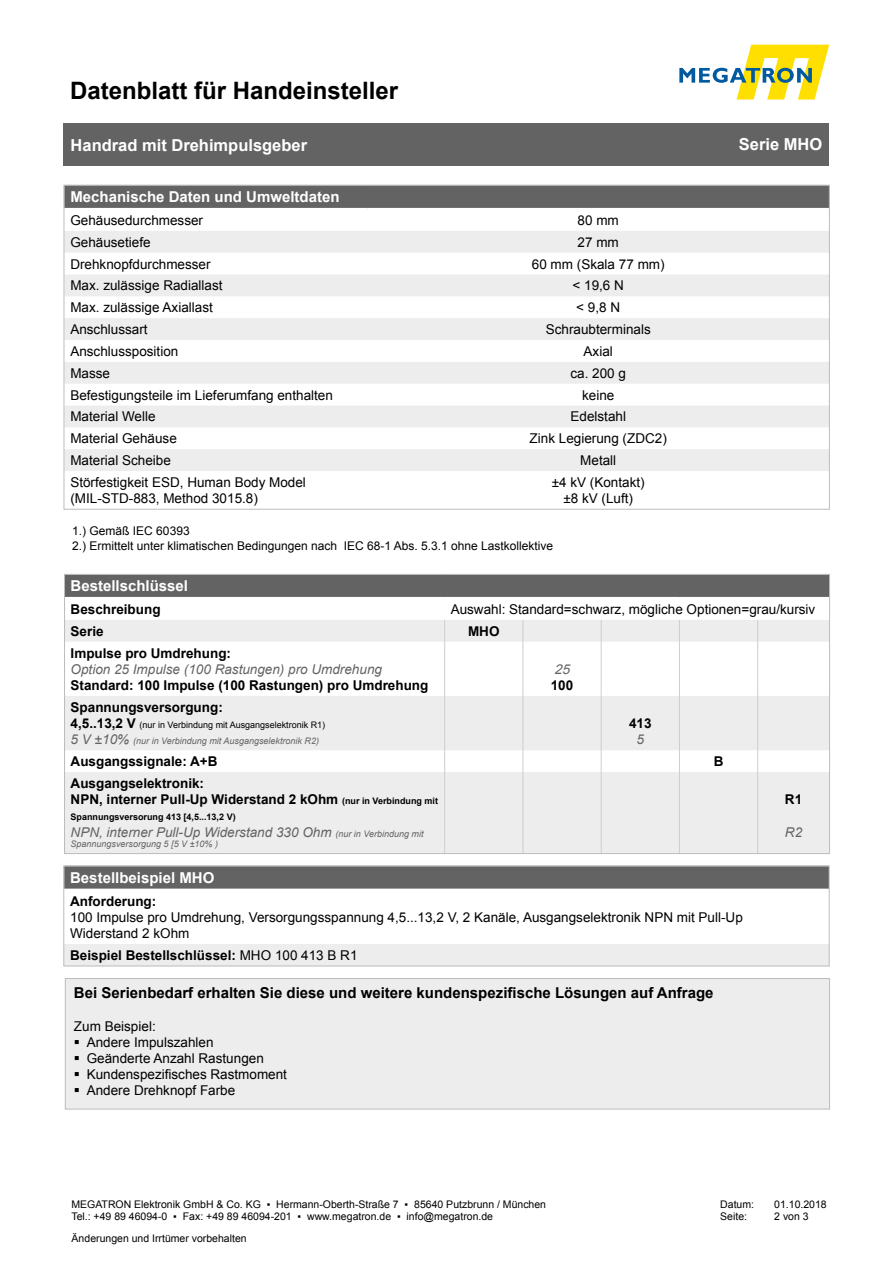
<style>
.page{position:relative;width:893px;height:1263px;background:#fff}
.page>*{position:absolute;margin:0;border:0;box-sizing:border-box;transform-origin:0 0}
.t1{font:700 24px "Arial";color:#000}
.t2{font:700 16.5px "Arial";color:#fff}
.t3{font:700 15px "Arial";color:#000}
.t4{font:700 15px "Arial";color:#fff}
.t5{font:13.5px/16.2px "Arial";color:#000}
.t6{font:700 13.5px "Arial";color:#000}
.t7{font:italic 13.5px "Arial";color:#646363}
.t8{font:italic 13.5px "Arial";color:#646363}
.t9{font:12px/14.4px "Arial";color:#000}
.t10{font:10.5px/12.6px "Arial";color:#000}
.t11{font:italic 9px "Arial";color:#646363}
.t12{font:9px "Arial";color:#000}
.t13{font:700 9px "Arial";color:#000}
.s1{font-weight:700;font-size:13.5px}
.s2{font-size:13.5px}
.s3{font-size:13.65px}
.s4{font-size:9px}
.s5{font-weight:400}
</style>
<div class="page">
<svg style="left:679px;top:45px;width:150px;height:55px"></svg>
<div style="left:64px;top:123px;width:765px;height:43px;background:#646363"></div>
<div style="left:64px;top:186px;width:765px;height:22px;background:#646363"></div>
<svg style="left:66px;top:231px;width:762px;height:240px;fill:#ededed"></svg>
<div style="left:65px;top:978px;width:765px;height:131px;background:#ededed"></div>
<div style="left:65px;top:978px;width:765px;height:131px;border:1px solid #bcbcbc"></div>
<svg style="left:66px;top:620px;width:762px;height:232px;fill:#ededed"></svg>
<div style="left:66px;top:576px;width:762px;height:21px;background:#646363"></div>
<svg style="left:444px;top:620px;width:1px;height:22px"></svg>
<svg style="left:523px;top:620px;width:1px;height:22px"></svg>
<svg style="left:601px;top:620px;width:1px;height:22px"></svg>
<svg style="left:679px;top:620px;width:1px;height:22px"></svg>
<svg style="left:757px;top:620px;width:1px;height:22px"></svg>
<hr style="left:444px;top:642px;width:1px;height:54px;background:#cecece">
<hr style="left:523px;top:642px;width:1px;height:54px;background:#cecece">
<hr style="left:601px;top:642px;width:1px;height:54px;background:#cecece">
<hr style="left:679px;top:642px;width:1px;height:54px;background:#cecece">
<hr style="left:757px;top:642px;width:1px;height:54px;background:#cecece">
<hr style="left:444px;top:696px;width:1px;height:54px;background:#cecece">
<hr style="left:523px;top:696px;width:1px;height:54px;background:#cecece">
<hr style="left:601px;top:696px;width:1px;height:54px;background:#cecece">
<hr style="left:679px;top:696px;width:1px;height:54px;background:#cecece">
<hr style="left:757px;top:696px;width:1px;height:54px;background:#cecece">
<svg style="left:444px;top:750px;width:1px;height:22px"></svg>
<svg style="left:523px;top:750px;width:1px;height:22px"></svg>
<svg style="left:601px;top:750px;width:1px;height:22px"></svg>
<svg style="left:679px;top:750px;width:1px;height:22px"></svg>
<svg style="left:757px;top:750px;width:1px;height:22px"></svg>
<hr style="left:444px;top:772px;width:1px;height:81px;background:#cecece">
<hr style="left:523px;top:772px;width:1px;height:81px;background:#cecece">
<hr style="left:601px;top:772px;width:1px;height:81px;background:#cecece">
<hr style="left:679px;top:772px;width:1px;height:81px;background:#cecece">
<hr style="left:757px;top:772px;width:1px;height:81px;background:#cecece">
<div style="left:64px;top:866px;width:765px;height:23px;background:#646363"></div>
<div style="left:64px;top:944px;width:765px;height:22px;background:#ededed"></div>
<div style="left:64px;top:866px;width:765px;height:100px;border:1px solid #bcbcbc"></div>
<h1 class="t1" style="left:70px;top:74px;width:330px">Datenblatt für Handeinsteller</h1>
<p class="t2" style="left:71px;top:134px;width:238px">Handrad mit Drehimpulsgeber</p>
<p class="t2" style="left:739px;top:133px;width:85px">Serie MHO</p>
<p class="t4" style="left:70px;top:187px;width:271px">Mechanische Daten und Umweltdaten</p>
<p class="t5" style="left:70px;top:212px;width:134px">Gehäusedurchmesser</p>
<p class="t5" style="left:578px;top:212px;width:43px">80 mm</p>
<p class="t5" style="left:70px;top:234px;width:82px">Gehäusetiefe</p>
<p class="t5" style="left:578px;top:234px;width:43px">27 mm</p>
<p class="t5" style="left:70px;top:256px;width:142px">Drehknopfdurchmesser</p>
<p class="t5" style="left:532px;top:256px;width:134px">60 mm (Skala 77 mm)</p>
<p class="t5" style="left:70px;top:278px;width:154px">Max. zulässige Radiallast</p>
<p class="t5" style="left:573px;top:278px;width:53px">&lt; 19,6 N</p>
<p class="t5" style="left:70px;top:299px;width:144px">Max. zulässige Axiallast</p>
<p class="t5" style="left:576px;top:299px;width:45px">&lt; 9,8 N</p>
<p class="t5" style="left:70px;top:321px;width:79px">Anschlussart</p>
<p class="t5" style="left:546px;top:321px;width:107px">Schraubterminals</p>
<p class="t5" style="left:70px;top:343px;width:110px">Anschlussposition</p>
<p class="t5" style="left:584px;top:343px;width:31px">Axial</p>
<p class="t5" style="left:70px;top:365px;width:41px">Masse</p>
<p class="t5" style="left:570px;top:365px;width:57px">ca. 200 g</p>
<p class="t5" style="left:70px;top:387px;width:264px">Befestigungsteile im Lieferumfang enthalten</p>
<p class="t5" style="left:582px;top:387px;width:34px">keine</p>
<p class="t5" style="left:70px;top:409px;width:87px">Material Welle</p>
<p class="t5" style="left:570px;top:409px;width:57px">Edelstahl</p>
<p class="t5" style="left:70px;top:430px;width:108px">Material Gehäuse</p>
<p class="t5" style="left:530px;top:430px;width:139px">Zink Legierung (ZDC2)</p>
<p class="t5" style="left:70px;top:452px;width:102px">Material Scheibe</p>
<p class="t5" style="left:580px;top:452px;width:38px">Metall</p>
<p class="t5" style="left:70px;top:474px;width:237px">Störfestigkeit ESD, Human Body Model (MIL-STD-883, Method 3015.8)</p>
<p class="t5" style="left:552px;top:474px;width:94px;text-align:center">±4 kV (Kontakt) ±8 kV (Luft)</p>
<p class="t9" style="left:72px;top:524px;width:482px">1.) Gemäß IEC 60393<br>2.) Ermittelt unter klimatischen Bedingungen nach IEC 68-1 Abs. 5.3.1 ohne Lastkollektive</p>
<p class="t4" style="left:71px;top:576px;width:119px">Bestellschlüssel</p>
<p class="t6" style="left:71px;top:600px;width:92px">Beschreibung</p>
<p class="t5" style="left:451px;top:601px;width:366px">Auswahl: Standard=schwarz, mögliche Optionen=grau/kursiv</p>
<p class="t6" style="left:71px;top:622px;width:35px">Serie</p>
<p class="t6" style="left:468px;top:622px;width:33px">MHO</p>
<p class="t6" style="left:71px;top:644px;width:162px">Impulse pro Umdrehung:</p>
<p class="t7" style="left:71px;top:660px;width:313px">Option 25 Impulse (100 Rastungen) pro Umdrehung</p>
<p class="t6" style="left:71px;top:676px;width:359px">Standard: 100 Impulse (100 Rastungen) pro Umdrehung</p>
<p class="t8" style="left:554px;top:660px;width:20px">25</p>
<p class="t6" style="left:551px;top:676px;width:24px">100</p>
<p class="t6" style="left:71px;top:698px;width:154px">Spannungsversorgung:</p>
<p class="t12" style="left:71px;top:719px;width:256px"><span class="s1">4,5..13,2 V</span> (nur in Verbindung mit Ausgangselektronik R1)</p>
<p class="t11" style="left:71px;top:735px;width:250px"><span class="s2">5 V</span> <span class="s3">±10%</span> (nur in Verbindung mit Ausgangselektronik R2)</p>
<p class="t6" style="left:629px;top:714px;width:24px">413</p>
<p class="t7" style="left:637px;top:731px;width:9px">5</p>
<p class="t6" style="left:71px;top:752px;width:148px">Ausgangssignale: A+B</p>
<p class="t6" style="left:714px;top:752px;width:11px">B</p>
<p class="t6" style="left:71px;top:774px;width:135px">Ausgangselektronik:</p>
<p class="t6" style="left:71px;top:790px;width:369px">NPN, interner Pull-Up Widerstand 2 kOhm <span class="s4">(nur in Verbindung mit</span></p>
<p class="t13" style="left:71px;top:811px;width:167px">Spannungsversorung 413 [4,5...13,2 V)</p>
<p class="t7" style="left:71px;top:823px;width:354px">NPN, interner Pull-Up Widerstand 330 Ohm <span class="s4">(nur in Verbindung mit</span></p>
<p class="t11" style="left:71px;top:838px;width:149px">Spannungsversorgung 5 [5 V ±10% )</p>
<p class="t4" style="left:70px;top:868px;width:146px">Bestellbeispiel MHO</p>
<p class="t6" style="left:70px;top:892px;width:88px">Anforderung:</p>
<p class="t5" style="left:70px;top:909px;width:674px">100 Impulse pro Umdrehung, Versorgungsspannung 4,5...13,2 V, 2 Kanäle, Ausgangselektronik NPN mit Pull-Up</p>
<p class="t5" style="left:70px;top:925px;width:121px">Widerstand 2 kOhm</p>
<p class="t6" style="left:70px;top:946px;width:289px">Beispiel Bestellschlüssel: <span class="s5">MHO 100 413 B R1</span></p>
<p class="t3" style="left:74px;top:983px;width:641px">Bei Serienbedarf erhalten Sie diese und weitere kundenspezifische Lösungen auf Anfrage</p>
<p class="t5" style="left:74px;top:1018px;width:83px">Zum Beispiel:</p>
<p class="t5" style="left:87px;top:1034px;width:128px">Andere Impulszahlen</p>
<p class="t5" style="left:87px;top:1050px;width:179px">Geänderte Anzahl Rastungen</p>
<p class="t5" style="left:87px;top:1066px;width:202px">Kundenspezifisches Rastmoment</p>
<p class="t5" style="left:87px;top:1082px;width:150px">Andere Drehknopf Farbe</p>
<p class="t6" style="left:785px;top:790px;width:19px">R1</p>
<p class="t7" style="left:785px;top:823px;width:19px">R2</p>
<p class="t10" style="left:71px;top:1198px;width:476px">MEGATRON Elektronik GmbH &amp; Co. KG ▪ Hermann-Oberth-Straße 7 ▪ 85640 Putzbrunn / München<br>Tel.: +49 89 46094-0 ▪ Fax: +49 89 46094-201 ▪ www.megatron.de ▪ info@megatron.de</p>
<p class="t10" style="left:720px;top:1198px;width:35px">Datum:</p>
<p class="t10" style="left:774px;top:1198px;width:54px">01.10.2018</p>
<p class="t10" style="left:720px;top:1210px;width:28px">Seite:</p>
<p class="t10" style="left:774px;top:1210px;width:36px">2 von 3</p>
<p class="t10" style="left:72px;top:1232px;width:177px">Änderungen und Irrtümer vorbehalten</p>
</div>
